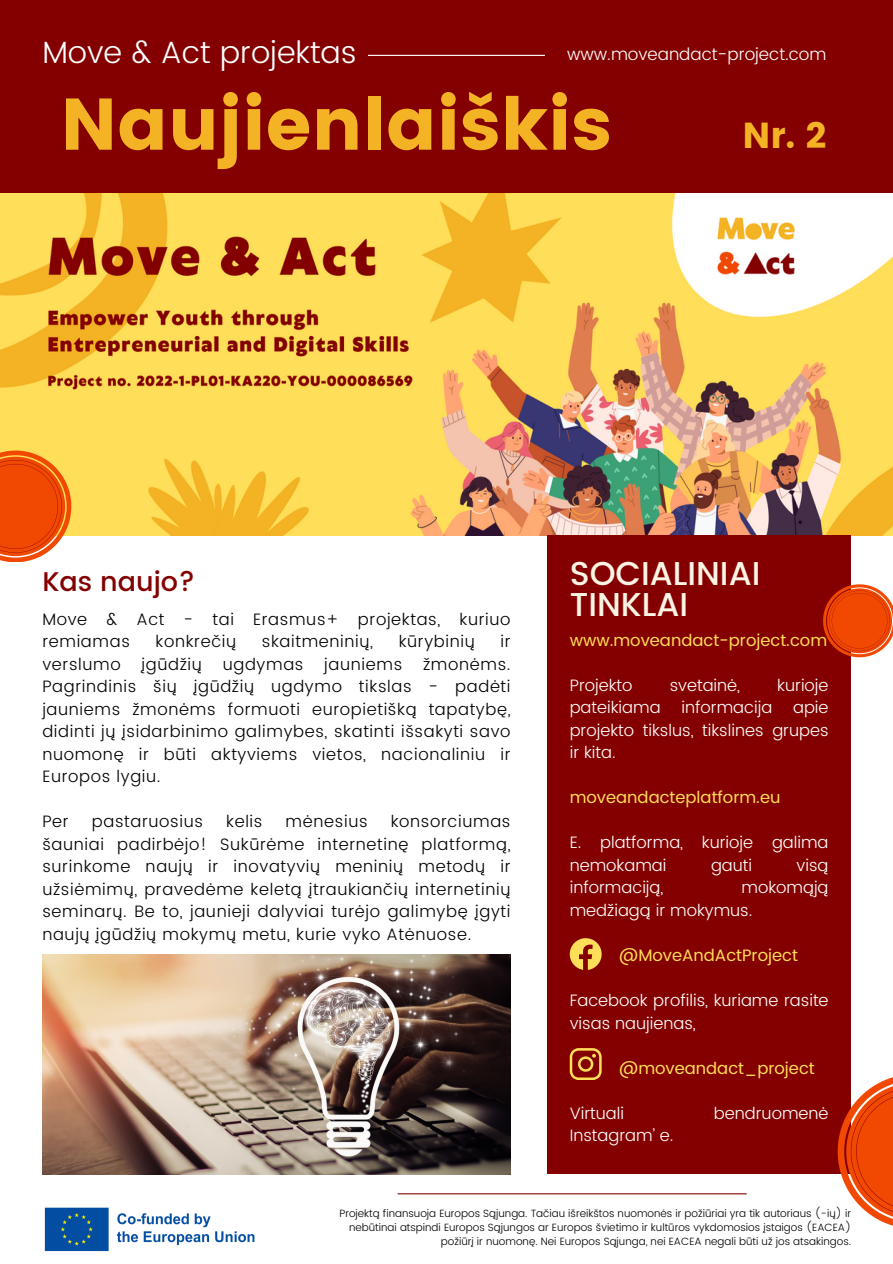
<style>
.page{position:relative;width:893px;height:1264px;background:#fff}
.page>*{position:absolute;margin:0;border:0;box-sizing:border-box;transform-origin:0 0}
.t1{font:72.75px "Poppins";color:#f4b324}
.t2{font:36px "Poppins";color:#f4b324}
.t3{font:500 33px/31.5px "Poppins";color:#fbf3e4}
.t4{font:300 30.75px "Poppins";color:#fff}
.t5{font:500 27px "Poppins";color:#840000}
.t6{font:300 16.95px "Poppins";color:#fff}
.t7{font:300 16.5px/22.5px "Poppins";letter-spacing:.04em;color:#000;text-align:justify}
.t8{font:300 16.5px/22.5px "Poppins";color:#fff}
.t9{font:16.5px "Poppins";color:#ffde59}
.t10{font:300 10.5px/14px "Poppins";color:#000;text-align:right}
</style>
<div class="page">
<img style="left:0;top:193px;width:892px;height:342px">
<div style="left:0;top:0;width:892px;height:193px;background:#840000"></div>
<div style="left:547px;top:535px;width:304px;height:638px;background:#840000"></div>
<hr style="left:368px;top:55px;width:177px;height:1px;background:#fff">
<img style="left:44px;top:1207px;width:211px;height:45px">
<svg style="left:837px;top:1077px;width:55px;height:149px"></svg>
<svg style="left:823px;top:584px;width:69px;height:73px"></svg>
<svg style="left:0;top:450px;width:71px;height:112px;background:#f26921"></svg>
<img style="left:42px;top:954px;width:468px;height:220px">
<hr style="left:397px;top:1193px;width:349px;height:1px;background:#840000">
<svg style="left:569px;top:938px;width:32px;height:31px"></svg>
<svg style="left:569px;top:1048px;width:32px;height:31px"></svg>
<h6 class="t4" style="left:42px;top:35px;width:316px">Move &amp; Act projektas</h6>
<h6 class="t1" style="left:61px;top:82px;width:552px">Naujienlaiškis</h6>
<h6 class="t6" style="left:567px;top:45px;width:261px">www.moveandact-project.com</h6>
<h6 class="t2" style="left:742px;top:115px;width:85px">Nr. 2</h6>
<h5 class="t5" style="left:42px;top:565px;width:154px">Kas naujo?</h5>
<p class="t7" style="left:42px;top:607px;width:469px">Move &amp; Act - tai Erasmus+ projektas, kuriuo remiamas</p>
<p class="t7" style="left:155px;top:630px;width:82px">konkrečių</p>
<p class="t7" style="left:262px;top:630px;width:113px">skaitmeninių,</p>
<p class="t7" style="left:398px;top:630px;width:78px">kūrybinių</p>
<p class="t7" style="left:500px;top:630px;width:12px">ir</p>
<p class="t7" style="left:42px;top:652px;width:80px">verslumo</p>
<p class="t7" style="left:141px;top:652px;width:62px">įgūdžių</p>
<p class="t7" style="left:223px;top:652px;width:82px">ugdymas</p>
<p class="t7" style="left:324px;top:652px;width:79px">jauniems</p>
<p class="t7" style="left:42px;top:652px;width:469px;text-indent:380px">žmonėms.<br>Pagrindinis šių įgūdžių ugdymo tikslas - padėti jauniems žmonėms formuoti europietišką tapatybę, didinti jų įsidarbinimo galimybes, skatinti išsakyti savo nuomonę ir būti aktyviems vietos, nacionaliniu ir Europos lygiu.</p>
<p class="t7" style="left:42px;top:810px;width:28px">Per</p>
<p class="t7" style="left:92px;top:810px;width:113px">pastaruosius</p>
<p class="t7" style="left:226px;top:810px;width:38px">kelis</p>
<p class="t7" style="left:285px;top:810px;width:83px">mėnesius</p>
<p class="t7" style="left:42px;top:810px;width:469px;text-indent:348px">konsorciumas šauniai padirbėjo! Sukūrėme internetinę platformą, surinkome naujų ir inovatyvių meninių metodų ir užsiėmimų, pravedėme keletą įtraukiančių internetinių seminarų. Be to, jaunieji dalyviai turėjo galimybę įgyti naujų įgūdžių mokymų metu, kurie vyko Atėnuose.</p>
<h6 class="t3" style="left:569px;top:557px;width:192px">SOCIALINIAI<br>TINKLAI</h6>
<h6 class="t9" style="left:569px;top:630px;width:259px">www.moveandact-project.com</h6>
<h1 class="t8" style="left:569px;top:674px;width:64px">Projekto</h1>
<h1 class="t8" style="left:669px;top:674px;width:72px">svetainė,</h1>
<h1 class="t8" style="left:777px;top:674px;width:53px">kurioje</h1>
<h1 class="t8" style="left:569px;top:696px;width:92px">pateikiama</h1>
<h1 class="t8" style="left:681px;top:696px;width:92px">informacija</h1>
<h1 class="t8" style="left:569px;top:696px;width:260px;text-align:justify;text-indent:223px">apie projekto tikslus, tikslines grupes ir kita.</h1>
<h3 class="t9" style="left:569px;top:788px;width:212px">moveandacteplatform.eu</h3>
<p class="t8" style="left:569px;top:831px;width:260px">E. platforma, kurioje galima nemokamai</p>
<p class="t8" style="left:711px;top:854px;width:43px">gauti</p>
<p class="t8" style="left:796px;top:854px;width:33px">visą</p>
<p class="t8" style="left:569px;top:876px;width:95px">informaciją,</p>
<p class="t8" style="left:569px;top:876px;width:260px;text-indent:172px">mokomąją medžiagą ir mokymus.</p>
<h2 class="t9" style="left:619px;top:945px;width:180px">@MoveAndActProject</h2>
<h6 class="t8" style="left:569px;top:989px;width:260px">Facebook profilis, kuriame rasite visas naujienas,</h6>
<h6 class="t9" style="left:619px;top:1058px;width:197px">@moveandact_project</h6>
<h6 class="t8" style="left:569px;top:1101px;width:56px">Virtuali</h6>
<h6 class="t8" style="left:714px;top:1101px;width:116px">bendruomenė</h6>
<h6 class="t8" style="left:569px;top:1124px;width:105px">Instagram’ e.</h6>
<p class="t10" style="left:339px;top:1206px;width:513px">Projektą finansuoja Europos Sąjunga. Tačiau išreikštos nuomonės ir požiūriai yra tik autoriaus (-ių) ir nebūtinai atspindi Europos Sąjungos ar Europos švietimo ir kultūros vykdomosios įstaigos (EACEA) požiūrį ir nuomonę. Nei Europos Sąjunga, nei EACEA negali būti už jos atsakingos.</p>
</div>
